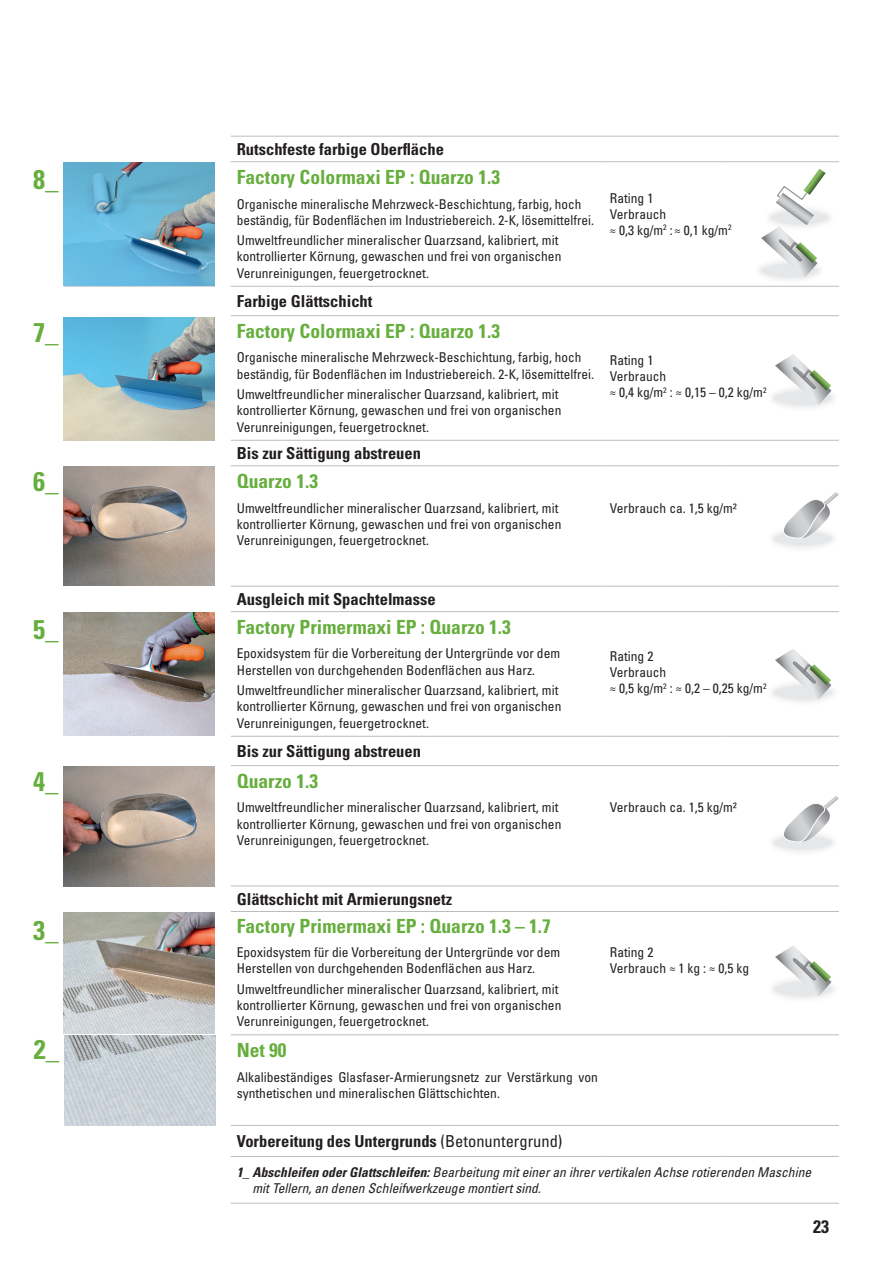
<style>
.page{position:relative;width:893px;height:1263px;background:#fff}
.page>*{position:absolute;margin:0;border:0;box-sizing:border-box;transform-origin:0 0}
.t1{font:700 condensed 27px "Univers LT Std";color:#66ae3d}
.t2{font:700 condensed 19.5px "Univers LT Std";color:#66ae3d}
.t3{font:700 condensed 18px "Univers LT Std";color:#231f20}
.t4{font:700 condensed 16.5px "Univers LT Std";color:#231f20}
.t5{font:condensed 13.5px/16.2px "Univers LT Std";color:#231f20}
.t6{font:italic condensed 13.5px/16.2px "Univers LT Std";color:#231f20}
.s1{font-weight:400}
.s2{font-weight:700}
</style>
<div class="page">
<hr style="left:721px;top:161px;width:118px;height:1px;background:#bcbdc0">
<hr style="left:721px;top:286px;width:118px;height:1px;background:#bcbdc0">
<hr style="left:721px;top:315px;width:118px;height:1px;background:#bcbdc0">
<hr style="left:721px;top:465px;width:118px;height:1px;background:#bcbdc0">
<hr style="left:721px;top:586px;width:118px;height:1px;background:#bcbdc0">
<hr style="left:231px;top:465px;width:373px;height:1px;background:#bcbdc0">
<hr style="left:231px;top:765px;width:373px;height:1px;background:#bcbdc0">
<hr style="left:604px;top:465px;width:117px;height:1px;background:#bcbdc0">
<hr style="left:604px;top:765px;width:117px;height:1px;background:#bcbdc0">
<hr style="left:721px;top:765px;width:118px;height:1px;background:#bcbdc0">
<hr style="left:231px;top:136px;width:373px;height:1px;background:#bcbdc0">
<hr style="left:604px;top:136px;width:117px;height:1px;background:#bcbdc0">
<hr style="left:721px;top:136px;width:118px;height:1px;background:#bcbdc0">
<hr style="left:231px;top:440px;width:373px;height:1px;background:#bcbdc0">
<hr style="left:604px;top:440px;width:117px;height:1px;background:#bcbdc0">
<hr style="left:721px;top:440px;width:118px;height:1px;background:#bcbdc0">
<hr style="left:231px;top:586px;width:373px;height:1px;background:#bcbdc0">
<hr style="left:231px;top:736px;width:373px;height:1px;background:#bcbdc0">
<hr style="left:231px;top:885px;width:373px;height:1px;background:#bcbdc0">
<hr style="left:231px;top:1034px;width:373px;height:1px;background:#bcbdc0">
<hr style="left:231px;top:1125px;width:373px;height:1px;background:#bcbdc0">
<hr style="left:604px;top:586px;width:117px;height:1px;background:#bcbdc0">
<hr style="left:604px;top:736px;width:117px;height:1px;background:#bcbdc0">
<hr style="left:604px;top:885px;width:117px;height:1px;background:#bcbdc0">
<hr style="left:721px;top:736px;width:118px;height:1px;background:#bcbdc0">
<hr style="left:721px;top:885px;width:118px;height:1px;background:#bcbdc0">
<hr style="left:231px;top:161px;width:373px;height:1px;background:#bcbdc0">
<hr style="left:231px;top:286px;width:373px;height:1px;background:#bcbdc0">
<hr style="left:231px;top:315px;width:373px;height:1px;background:#bcbdc0">
<hr style="left:231px;top:611px;width:373px;height:1px;background:#bcbdc0">
<hr style="left:231px;top:911px;width:373px;height:1px;background:#bcbdc0">
<hr style="left:604px;top:911px;width:117px;height:1px;background:#bcbdc0">
<hr style="left:604px;top:161px;width:117px;height:1px;background:#bcbdc0">
<hr style="left:604px;top:286px;width:117px;height:1px;background:#bcbdc0">
<hr style="left:604px;top:315px;width:117px;height:1px;background:#bcbdc0">
<hr style="left:604px;top:611px;width:117px;height:1px;background:#bcbdc0">
<hr style="left:721px;top:611px;width:118px;height:1px;background:#bcbdc0">
<hr style="left:721px;top:911px;width:118px;height:1px;background:#bcbdc0">
<hr style="left:604px;top:1034px;width:117px;height:1px;background:#bcbdc0">
<hr style="left:604px;top:1125px;width:117px;height:1px;background:#bcbdc0">
<hr style="left:721px;top:1034px;width:118px;height:1px;background:#bcbdc0">
<hr style="left:721px;top:1125px;width:118px;height:1px;background:#bcbdc0">
<hr style="left:231px;top:1156px;width:373px;height:1px;background:#bcbdc0">
<hr style="left:604px;top:1156px;width:117px;height:1px;background:#bcbdc0">
<hr style="left:721px;top:1156px;width:118px;height:1px;background:#bcbdc0">
<hr style="left:231px;top:1203px;width:373px;height:1px;background:#bcbdc0">
<hr style="left:604px;top:1203px;width:117px;height:1px;background:#bcbdc0">
<hr style="left:721px;top:1203px;width:118px;height:1px;background:#bcbdc0">
<div style="left:767px;top:383px;width:72px;height:30px;background:#fafafa;border-radius:50%"></div>
<svg style="left:775px;top:354px;width:56px;height:51px"></svg>
<div style="left:767px;top:524px;width:72px;height:29px;background:linear-gradient(to right,#f1f2f3,#f3f3f4);border-radius:50%"></div>
<svg style="left:779px;top:492px;width:59px;height:48px"></svg>
<div style="left:767px;top:678px;width:72px;height:29px;background:#fafbfb;border-radius:50%"></div>
<svg style="left:775px;top:649px;width:56px;height:51px"></svg>
<div style="left:767px;top:828px;width:72px;height:29px;background:linear-gradient(to right,#f1f2f3,#f3f3f4);border-radius:50%"></div>
<svg style="left:779px;top:796px;width:59px;height:47px"></svg>
<div style="left:753px;top:256px;width:72px;height:29px;background:#fbfbfb;border-radius:50%"></div>
<svg style="left:764px;top:203px;width:71px;height:29px"></svg>
<svg style="left:761px;top:169px;width:64px;height:109px"></svg>
<div style="left:767px;top:974px;width:72px;height:30px;background:#fafbfb;border-radius:50%"></div>
<svg style="left:775px;top:946px;width:56px;height:51px"></svg>
<img style="left:64px;top:467px;width:151px;height:119px">
<img style="left:64px;top:612px;width:151px;height:124px">
<img style="left:64px;top:767px;width:151px;height:119px">
<img style="left:64px;top:317px;width:151px;height:123px">
<img style="left:64px;top:163px;width:151px;height:123px">
<img style="left:64px;top:913px;width:151px;height:120px">
<img style="left:64px;top:1036px;width:151px;height:89px">
<p class="t1" style="left:33px;top:163px;width:27px">8_</p>
<p class="t1" style="left:33px;top:316px;width:27px">7_</p>
<p class="t1" style="left:33px;top:465px;width:27px">6_</p>
<p class="t1" style="left:33px;top:612px;width:27px">5_</p>
<p class="t1" style="left:33px;top:765px;width:27px">4_</p>
<p class="t1" style="left:33px;top:914px;width:27px">3_</p>
<p class="t1" style="left:34px;top:1033px;width:27px">2_</p>
<p class="t4" style="left:237px;top:139px;width:209px">Rutschfeste farbige Oberfläche</p>
<p class="t2" style="left:237px;top:165px;width:265px">Factory Colormaxi EP : Quarzo 1.3</p>
<p class="t5" style="left:237px;top:195px;width:359px">Organische mineralische Mehrzweck-Beschichtung, farbig, hoch beständig, für Bodenflächen im Industriebereich. 2-K, lösemittelfrei.</p>
<p class="t5" style="left:237px;top:232px;width:326px">Umweltfreundlicher mineralischer Quarzsand, kalibriert, mit kontrollierter Körnung, gewaschen und frei von organischen<br>Verunreinigungen, feuergetrocknet.</p>
<p class="t4" style="left:237px;top:291px;width:137px">Farbige Glättschicht</p>
<p class="t2" style="left:237px;top:319px;width:265px">Factory Colormaxi EP : Quarzo 1.3</p>
<p class="t5" style="left:237px;top:349px;width:359px">Organische mineralische Mehrzweck-Beschichtung, farbig, hoch beständig, für Bodenflächen im Industriebereich. 2-K, lösemittelfrei.</p>
<p class="t5" style="left:237px;top:386px;width:326px">Umweltfreundlicher mineralischer Quarzsand, kalibriert, mit kontrollierter Körnung, gewaschen und frei von organischen<br>Verunreinigungen, feuergetrocknet.</p>
<p class="t5" style="left:610px;top:189px;width:45px">Rating 1</p>
<p class="t5" style="left:610px;top:206px;width:58px">Verbrauch</p>
<p class="t5" style="left:610px;top:222px;width:123px">≈ 0,3 kg/m<sup>2</sup> : ≈ 0,1 kg/m<sup>2</sup></p>
<p class="t5" style="left:610px;top:352px;width:45px">Rating 1</p>
<p class="t5" style="left:610px;top:368px;width:58px">Verbrauch</p>
<p class="t5" style="left:610px;top:384px;width:158px">≈ 0,4 kg/m<sup>2</sup> : ≈ 0,15 – 0,2 kg/m<sup>2</sup></p>
<p class="t4" style="left:237px;top:443px;width:186px">Bis zur Sättigung abstreuen</p>
<p class="t2" style="left:237px;top:469px;width:83px">Quarzo 1.3</p>
<p class="t5" style="left:237px;top:499px;width:326px">Umweltfreundlicher mineralischer Quarzsand, kalibriert, mit kontrollierter Körnung, gewaschen und frei von organischen<br>Verunreinigungen, feuergetrocknet.</p>
<p class="t5" style="left:610px;top:499px;width:128px">Verbrauch ca. 1,5 kg/m²</p>
<p class="t4" style="left:237px;top:589px;width:200px">Ausgleich mit Spachtelmasse</p>
<p class="t2" style="left:237px;top:615px;width:276px">Factory Primermaxi EP : Quarzo 1.3</p>
<p class="t5" style="left:237px;top:645px;width:325px">Epoxidsystem für die Vorbereitung der Untergründe vor dem<br>Herstellen von durchgehenden Bodenflächen aus Harz.</p>
<p class="t5" style="left:237px;top:682px;width:326px">Umweltfreundlicher mineralischer Quarzsand, kalibriert, mit kontrollierter Körnung, gewaschen und frei von organischen<br>Verunreinigungen, feuergetrocknet.</p>
<p class="t5" style="left:610px;top:648px;width:45px">Rating 2</p>
<p class="t5" style="left:610px;top:664px;width:58px">Verbrauch</p>
<p class="t5" style="left:610px;top:680px;width:158px">≈ 0,5 kg/m<sup>2</sup> : ≈ 0,2 – 0,25 kg/m<sup>2</sup></p>
<p class="t4" style="left:237px;top:741px;width:186px">Bis zur Sättigung abstreuen</p>
<p class="t2" style="left:237px;top:769px;width:83px">Quarzo 1.3</p>
<p class="t5" style="left:237px;top:799px;width:326px">Umweltfreundlicher mineralischer Quarzsand, kalibriert, mit kontrollierter Körnung, gewaschen und frei von organischen<br>Verunreinigungen, feuergetrocknet.</p>
<p class="t5" style="left:610px;top:799px;width:128px">Verbrauch ca. 1,5 kg/m²</p>
<p class="t4" style="left:237px;top:889px;width:217px">Glättschicht mit Armierungsnetz</p>
<p class="t2" style="left:237px;top:914px;width:316px">Factory Primermaxi EP : Quarzo 1.3 – 1.7</p>
<p class="t5" style="left:237px;top:944px;width:325px">Epoxidsystem für die Vorbereitung der Untergründe vor dem<br>Herstellen von durchgehenden Bodenflächen aus Harz.</p>
<p class="t5" style="left:237px;top:980px;width:326px">Umweltfreundlicher mineralischer Quarzsand, kalibriert, mit kontrollierter Körnung, gewaschen und frei von organischen<br>Verunreinigungen, feuergetrocknet.</p>
<p class="t5" style="left:610px;top:944px;width:45px">Rating 2</p>
<p class="t5" style="left:610px;top:960px;width:141px">Verbrauch ≈ 1 kg : ≈ 0,5 kg</p>
<p class="t2" style="left:237px;top:1038px;width:51px">Net 90</p>
<p class="t5" style="left:237px;top:1068px;width:363px">Alkalibeständiges Glasfaser-Armierungsnetz zur Verstärkung von synthetischen und mineralischen Glättschichten.</p>
<p class="t4" style="left:237px;top:1131px;width:327px">Vorbereitung des Untergrunds <span class="s1">(Betonuntergrund)</span></p>
<p class="t6" style="left:253px;top:1164px;width:560px;text-indent:-16px"><span class="s2">1_ Abschleifen oder Glattschleifen:</span> Bearbeitung mit einer an ihrer vertikalen Achse rotierenden Maschine mit Tellern, an denen Schleifwerkzeuge montiert sind.</p>
<h3 class="t3" style="left:813px;top:1216px;width:17px">23</h3>
</div>
